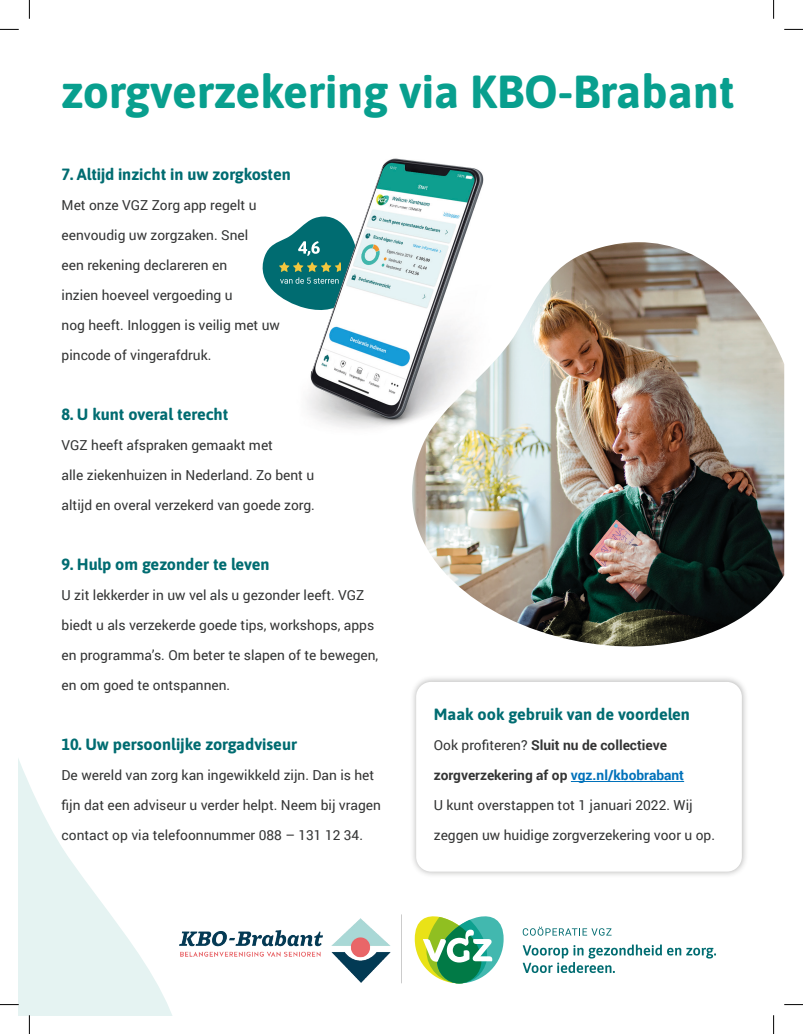
<style>
.page{position:relative;width:803px;height:1034px;background:#fff}
.page>*{position:absolute;margin:0;border:0;box-sizing:border-box;transform-origin:0 0}
.t1{font:700 46.25px "Asap";color:#089f8e}
.t2{font:700 16.25px "Asap";color:#006c71}
.t3{font:13.75px/30px "Roboto";color:#333434}
.s1{font-weight:700}
.s2{font-weight:700;color:#0071ba}
</style>
<div class="page">
<svg style="left:19px;top:761px;width:153px;height:253px;fill:#e5f3f2"></svg>
<svg style="left:523px;top:926px;width:88px;height:9px"></svg>
<svg style="left:523px;top:944px;width:193px;height:28px"></svg>
<svg style="left:414px;top:916px;width:90px;height:67px"></svg>
<img style="left:179px;top:918px;width:211px;height:64px">
<svg style="left:262px;top:235px;width:29px;height:68px"></svg>
<img style="left:291px;top:158px;width:193px;height:269px">
<img style="left:344px;top:242px;width:440px;height:405px">
<hr style="left:401px;top:914px;width:1px;height:69px;background:#333434">
<div style="left:409px;top:674px;width:339px;height:204px;background:#1d1d1b;opacity:.35"></div>
<div style="left:416px;top:681px;width:326px;height:190px;background:#fff;border-radius:15px"></div>
<hr style="left:571px;top:781px;width:113px;height:1px;background:#0071ba">
<svg style="left:0;top:29px;width:19px;height:1px"></svg>
<svg style="left:784px;top:29px;width:19px;height:1px"></svg>
<svg style="left:0;top:1003px;width:19px;height:2px"></svg>
<svg style="left:784px;top:1004px;width:19px;height:1px"></svg>
<svg style="left:29px;top:0;width:1px;height:19px"></svg>
<svg style="left:29px;top:1014px;width:1px;height:19px"></svg>
<svg style="left:773px;top:0;width:1px;height:19px"></svg>
<svg style="left:773px;top:1015px;width:1px;height:18px"></svg>
<h1 class="t1" style="left:61px;top:60px;width:675px">zorgverzekering via KBO-Brabant</h1>
<p class="t2" style="left:62px;top:162px;width:231px">7. Altijd inzicht in uw zorgkosten</p>
<p class="t3" style="left:62px;top:189px;width:220px">Met onze VGZ Zorg app regelt u eenvoudig uw zorgzaken. Snel<br>een rekening declareren en<br>inzien hoeveel vergoeding u<br>nog heeft. Inloggen is veilig met uw pincode of vingerafdruk.</p>
<p class="t2" style="left:62px;top:402px;width:168px">8. U kunt overal terecht</p>
<p class="t3" style="left:62px;top:429px;width:255px">VGZ heeft afspraken gemaakt met<br>alle ziekenhuizen in Nederland. Zo bent u altijd en overal verzekerd van goede zorg.</p>
<p class="t2" style="left:62px;top:552px;width:210px">9. Hulp om gezonder te leven</p>
<p class="t3" style="left:62px;top:579px;width:318px">U zit lekkerder in uw vel als u gezonder leeft. VGZ biedt u als verzekerde goede tips, workshops, apps en programma’s. Om beter te slapen of te bewegen, en om goed te ontspannen.</p>
<p class="t2" style="left:62px;top:732px;width:237px">10. Uw persoonlijke zorgadviseur</p>
<p class="t3" style="left:62px;top:759px;width:321px">De wereld van zorg kan ingewikkeld zijn. Dan is het fijn dat een adviseur u verder helpt. Neem bij vragen contact op via telefoonnummer 088 – 131 12 34.</p>
<p class="t2" style="left:434px;top:702px;width:258px">Maak ook gebruik van de voordelen</p>
<p class="t3" style="left:434px;top:729px;width:283px">Ook profiteren? <span class="s1">Sluit nu de collectieve zorgverzekering af op</span> <span class="s2">vgz.nl/kbobrabant<br></span>U kunt overstappen tot 1 januari 2022. Wij zeggen uw huidige zorgverzekering voor u op.</p>
</div>
